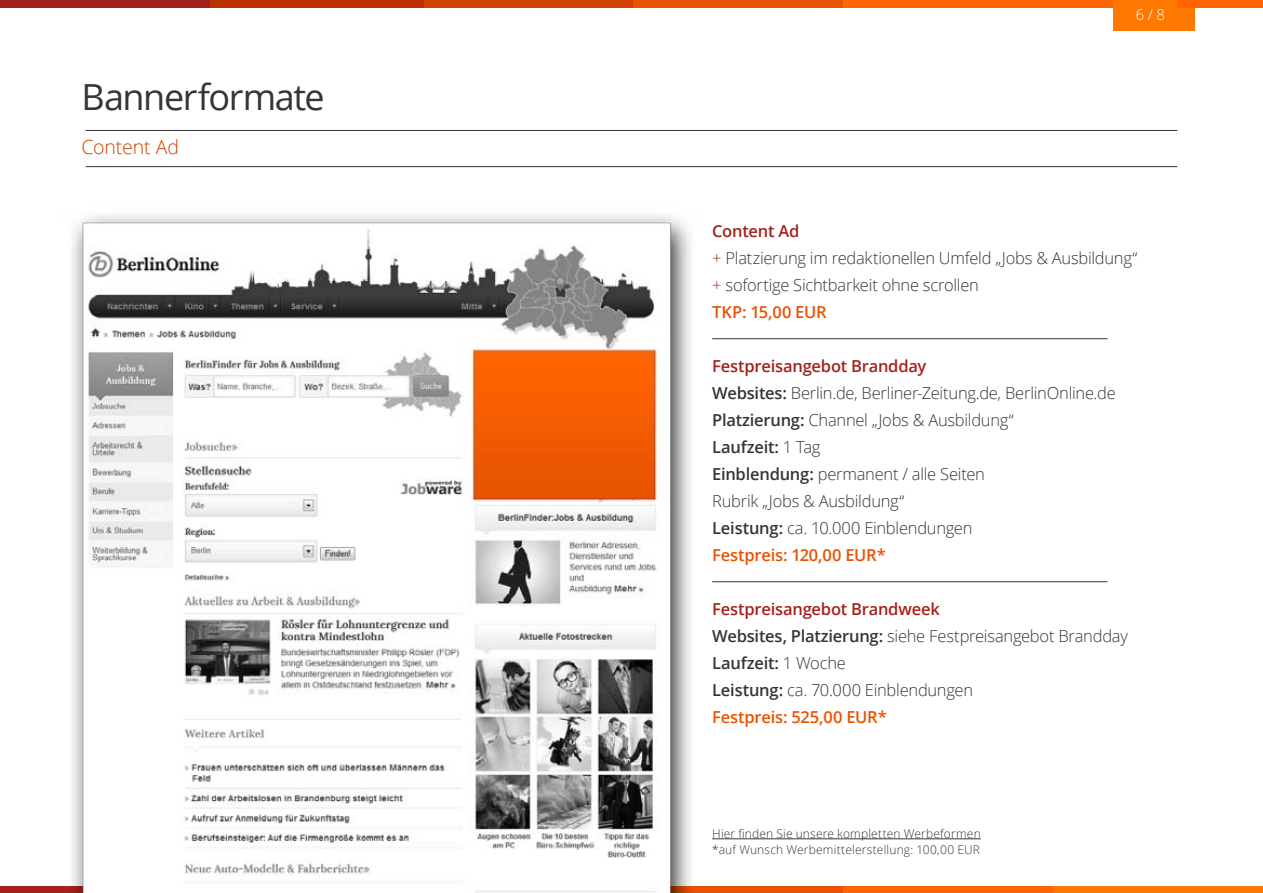
<style>
.page{position:relative;width:1263px;height:893px;background:#fff}
.page>*{position:absolute;margin:0;border:0;box-sizing:border-box;transform-origin:0 0}
.Headline_1{font:36px "Open Sans";letter-spacing:-.04em;color:#343538}
.Headline_1-2{font:300 19.5px "Open Sans";letter-spacing:-.005em;color:#d24201}
.Subheadline_2{font:300 16.5px "Open Sans";letter-spacing:-.015em;color:#343538}
.Subheadline_2-2{font:600 16.5px "Open Sans";letter-spacing:-.01em;color:#a4221b}
.Subheadline_2-3{font:600 16.5px "Open Sans";letter-spacing:-.01em;color:#e85301}
.Subheadline_2-4{font:600 16.5px "Open Sans";letter-spacing:-.01em;color:#343538}
.t1{font:300 15px "Open Sans";color:#fff}
.Balkendiagramm_-_Ken{font:300 12px "Open Sans";letter-spacing:.015em;color:#343538}
.s1{color:#a4221b}
.s2{font-weight:600}
.s3{font-weight:300}
</style>
<div class="page">
<div style="left:0;top:0;width:210px;height:8px;background:#a4221b"></div>
<div style="left:210px;top:0;width:214px;height:8px;background:#bc3101"></div>
<div style="left:424px;top:0;width:209px;height:8px;background:#d24201"></div>
<div style="left:633px;top:0;width:210px;height:8px;background:#e85301"></div>
<div style="left:843px;top:0;width:281px;height:8px;background:#ff6500"></div>
<div style="left:1113px;top:0;width:82px;height:31px;background:#ff7800"></div>
<div style="left:1177px;top:0;width:86px;height:8px;background:#ff6500"></div>
<div style="left:0;top:886px;width:210px;height:7px;background:#a4221b"></div>
<div style="left:633px;top:886px;width:210px;height:7px;background:#e85301"></div>
<div style="left:843px;top:886px;width:210px;height:7px;background:#ff6500"></div>
<div style="left:1053px;top:886px;width:210px;height:7px;background:#ff7800"></div>
<hr style="left:712px;top:838px;width:269px;height:1px;background:#343538">
<hr style="left:712px;top:338px;width:395px;height:1px;background:#343538">
<hr style="left:712px;top:581px;width:395px;height:1px;background:#343538">
<img style="left:72px;top:215px;width:646px;height:678px">
<hr style="left:86px;top:166px;width:1091px;height:1px;background:#343538">
<hr style="left:86px;top:130px;width:1091px;height:1px;background:#343538">
<p class="Headline_1" style="left:82px;top:72px;width:245px">Bannerformate</p>
<p class="Headline_1-2" style="left:82px;top:134px;width:99px">Content Ad</p>
<p class="t1" style="left:1136px;top:4px;width:31px">6 / 8</p>
<p class="Subheadline_2-2" style="left:712px;top:220px;width:89px">Content Ad</p>
<p class="Subheadline_2" style="left:712px;top:247px;width:427px"><span class="s1">+</span> Platzierung im redaktionellen Umfeld „Jobs &amp; Ausbildung“</p>
<p class="Subheadline_2" style="left:712px;top:274px;width:268px"><span class="s1">+</span> sofortige Sichtbarkeit ohne scrollen</p>
<p class="Subheadline_2-3" style="left:712px;top:301px;width:116px">TKP: 15,00 EUR</p>
<p class="Subheadline_2-2" style="left:712px;top:355px;width:216px">Festpreisangebot Brandday</p>
<p class="Subheadline_2" style="left:712px;top:382px;width:405px"><span class="s2">Websites:</span> Berlin.de, Berliner-Zeitung.de, BerlinOnline.de</p>
<p class="Subheadline_2" style="left:712px;top:409px;width:303px"><span class="s2">Platzierung:</span> Channel „Jobs &amp; Ausbildung“</p>
<p class="Subheadline_2-4" style="left:712px;top:436px;width:110px">Laufzeit: <span class="s3">1 Tag</span></p>
<p class="Subheadline_2" style="left:712px;top:463px;width:274px"><span class="s2">Einblendung:</span> permanent / alle Seiten</p>
<p class="Subheadline_2" style="left:712px;top:490px;width:194px">Rubrik „Jobs &amp; Ausbildung“</p>
<p class="Subheadline_2" style="left:712px;top:517px;width:262px"><span class="s2">Leistung:</span> ca. 10.000 Einblendungen</p>
<p class="Subheadline_2-3" style="left:712px;top:544px;width:175px">Festpreis: 120,00 EUR*</p>
<p class="Subheadline_2-2" style="left:712px;top:598px;width:229px">Festpreisangebot Brandweek</p>
<p class="Subheadline_2" style="left:712px;top:625px;width:417px"><span class="s2">Websites, Platzierung:</span> siehe Festpreisangebot Brandday</p>
<p class="Subheadline_2-4" style="left:712px;top:652px;width:135px">Laufzeit: <span class="s3">1 Woche</span></p>
<p class="Subheadline_2" style="left:712px;top:679px;width:262px"><span class="s2">Leistung:</span> ca. 70.000 Einblendungen</p>
<p class="Subheadline_2-3" style="left:712px;top:706px;width:176px">Festpreis: 525,00 EUR*</p>
<p class="Balkendiagramm_-_Ken" style="left:712px;top:825px;width:270px">Hier finden Sie unsere kompletten Werbeformen</p>
<p class="Balkendiagramm_-_Ken" style="left:712px;top:842px;width:269px">*auf Wunsch Werbemittelerstellung: 100,00 EUR</p>
</div>
